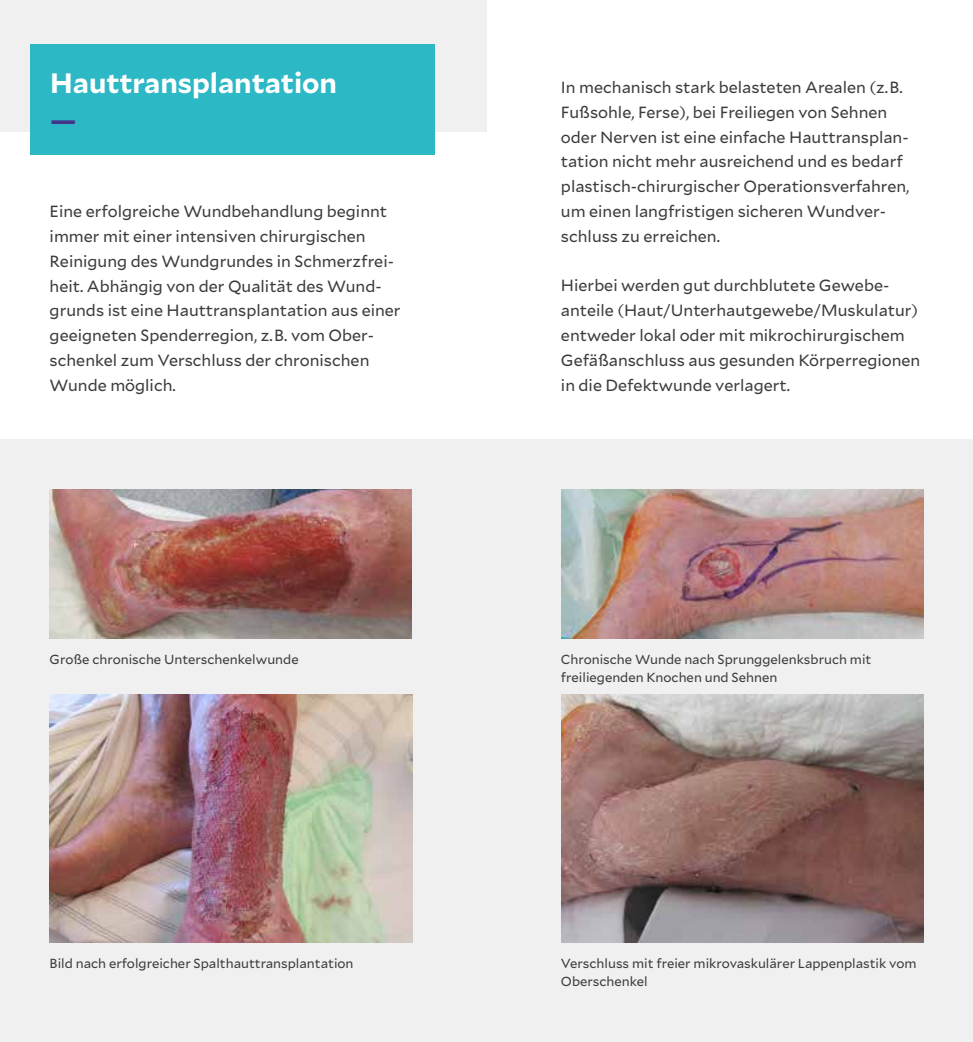
<style>
.page{position:relative;width:973px;height:1042px;background:#fff}
.page>*{position:absolute;margin:0;border:0;box-sizing:border-box;transform-origin:0 0}
.t1{font:700 28px "Mallory";color:#fff}
.t2{font:700 28px "Mallory";color:#43358b}
.t3{font:16.1px/24.8px "Mallory";color:#3c3c3b}
.t4{font:13.12px/18.6px "Mallory";color:#3c3c3b}
</style>
<div class="page">
<div style="left:0;top:0;width:486px;height:132px;background:#f0f0f0"></div>
<div style="left:0;top:440px;width:972px;height:602px;background:#f0f0f0"></div>
<div style="left:30px;top:45px;width:404px;height:110px;background:#2db8c5"></div>
<img style="left:561px;top:490px;width:362px;height:149px">
<img style="left:50px;top:694px;width:362px;height:249px">
<img style="left:561px;top:694px;width:362px;height:249px">
<img style="left:50px;top:490px;width:361px;height:149px">
<h1 class="t1" style="left:50px;top:62px;width:288px">Hauttransplantation</h1>
<h1 class="t2" style="left:50px;top:99px;width:28px">—</h1>
<p class="t3" style="left:50px;top:198px;width:352px">Eine erfolgreiche Wundbehandlung beginnt immer mit einer intensiven chirurgischen Reinigung des Wundgrundes in Schmerzfrei&shy;heit. Abhängig von der Qualität des Wund&shy;grunds ist eine Hauttransplantation aus einer geeigneten Spenderregion, z.B. vom Ober&shy;schenkel zum Verschluss der chronischen Wunde möglich.</p>
<p class="t3" style="left:561px;top:74px;width:350px">In mechanisch stark belasteten Arealen (z.B.<br>Fußsohle, Ferse), bei Freiliegen von Sehnen oder Nerven ist eine einfache Hauttransplan&shy;tation nicht mehr ausreichend und es bedarf plastisch-chirurgischer Operationsverfahren, um einen langfristigen sicheren Wundver&shy;schluss zu erreichen.</p>
<p class="t3" style="left:561px;top:272px;width:361px">Hierbei werden gut durchblutete Gewebe&shy;anteile (Haut/Unterhautgewebe/Muskulatur) entweder lokal oder mit mikrochirurgischem Gefäßanschluss aus gesunden Körperregionen in die Defektwunde verlagert.</p>
<p class="t4" style="left:50px;top:649px;width:250px">Große chronische Unterschenkelwunde</p>
<p class="t4" style="left:561px;top:649px;width:312px">Chronische Wunde nach Sprunggelenksbruch mit freiliegenden Knochen und Sehnen</p>
<p class="t4" style="left:50px;top:953px;width:305px">Bild nach erfolgreicher Spalthauttransplantation</p>
<p class="t4" style="left:561px;top:953px;width:357px">Verschluss mit freier mikrovaskulärer Lappenplastik vom<br>Oberschenkel</p>
</div>
